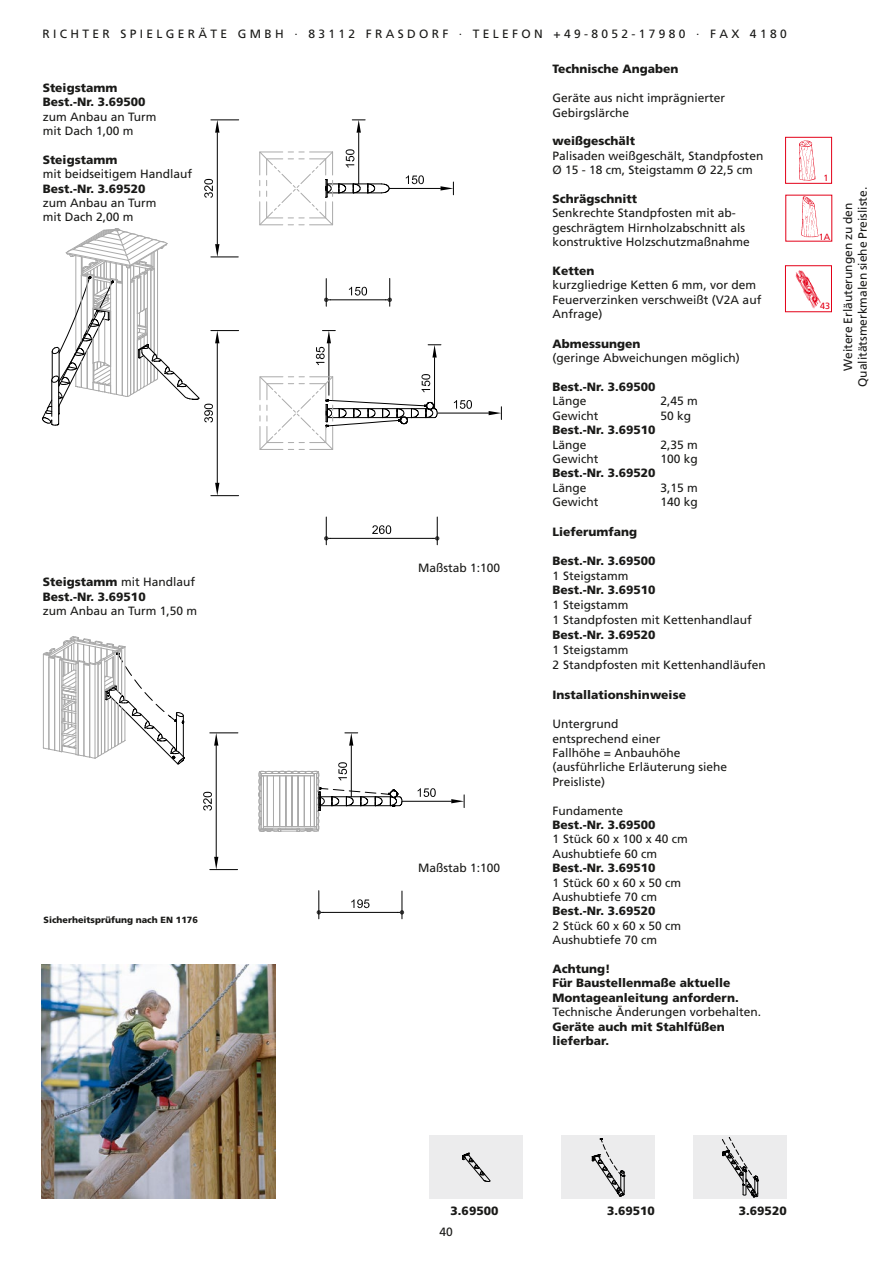
<style>
.page{position:relative;width:893px;height:1263px;background:#fff}
.page>*{position:absolute;margin:0;border:0;box-sizing:border-box;transform-origin:0 0}
.t1{font:12px/14.4px "Frutiger LT";color:#1a1a18}
.t2{font:900 12px/14.4px "Frutiger LT";color:#1a1a18}
.t3{font:12px "Frutiger LT";letter-spacing:.28em;color:#1a1a18}
.t4{font:900 9px "Frutiger LT";color:#1a1a18}
.t5{font:9px "Frutiger LT";color:#e30018}
.s1{font-weight:400}
</style>
<div class="page">
<img style="left:801px;top:196px;width:18px;height:42px">
<div style="left:785px;top:137px;width:47px;height:47px;border:1px solid #e30018"></div>
<img style="left:799px;top:140px;width:17px;height:41px">
<img style="left:785px;top:265px;width:47px;height:48px">
<img style="left:42px;top:964px;width:234px;height:234px">
<hr style="left:217px;top:133px;width:1px;height:111px;background:#000">
<svg style="left:211px;top:119px;width:28px;height:14px"></svg>
<svg style="left:204px;top:179px;width:9px;height:19px"></svg>
<hr style="left:358px;top:133px;width:1px;height:51px;background:#000">
<svg style="left:352px;top:119px;width:13px;height:14px"></svg>
<hr style="left:330px;top:299px;width:55px;height:1px;background:#000">
<svg style="left:324px;top:279px;width:6px;height:27px"></svg>
<svg style="left:385px;top:278px;width:7px;height:28px"></svg>
<svg style="left:349px;top:287px;width:18px;height:9px"></svg>
<hr style="left:389px;top:188px;width:51px;height:1px;background:#000">
<svg style="left:440px;top:182px;width:14px;height:13px"></svg>
<svg style="left:406px;top:175px;width:18px;height:9px"></svg>
<svg style="left:259px;top:149px;width:131px;height:77px"></svg>
<hr style="left:330px;top:538px;width:103px;height:1px;background:#000">
<svg style="left:324px;top:517px;width:6px;height:28px"></svg>
<svg style="left:433px;top:517px;width:6px;height:28px"></svg>
<svg style="left:372px;top:525px;width:19px;height:9px"></svg>
<hr style="left:217px;top:343px;width:1px;height:140px;background:#000">
<svg style="left:211px;top:483px;width:28px;height:13px"></svg>
<svg style="left:42px;top:228px;width:197px;height:198px"></svg>
<hr style="left:437px;top:413px;width:52px;height:1px;background:#000">
<svg style="left:489px;top:407px;width:13px;height:12px"></svg>
<svg style="left:259px;top:330px;width:213px;height:120px"></svg>
<svg style="left:42px;top:636px;width:143px;height:129px"></svg>
<hr style="left:216px;top:746px;width:1px;height:111px;background:#000">
<svg style="left:210px;top:732px;width:28px;height:14px"></svg>
<svg style="left:210px;top:857px;width:28px;height:13px"></svg>
<svg style="left:203px;top:792px;width:9px;height:18px"></svg>
<hr style="left:351px;top:746px;width:1px;height:51px;background:#000">
<svg style="left:345px;top:732px;width:13px;height:14px"></svg>
<hr style="left:402px;top:801px;width:49px;height:1px;background:#000">
<svg style="left:451px;top:795px;width:14px;height:13px"></svg>
<svg style="left:258px;top:762px;width:178px;height:70px"></svg>
<hr style="left:323px;top:912px;width:75px;height:1px;background:#000">
<svg style="left:317px;top:891px;width:6px;height:28px"></svg>
<svg style="left:398px;top:891px;width:6px;height:28px"></svg>
<svg style="left:351px;top:899px;width:18px;height:9px"></svg>
<div style="left:430px;top:1135px;width:93px;height:64px;background:#ececed"></div>
<div style="left:693px;top:1135px;width:94px;height:64px;background:#ececed"></div>
<div style="left:561px;top:1135px;width:94px;height:64px;background:#ececed"></div>
<svg style="left:462px;top:1153px;width:28px;height:29px"></svg>
<svg style="left:592px;top:1138px;width:33px;height:59px"></svg>
<svg style="left:722px;top:1137px;width:36px;height:61px"></svg>
<p class="t3" style="left:43px;top:27px;width:746px">RICHTER SPIELGERÄTE GMBH · 83112 FRASDORF · TELEFON +49-8052-17980 · FAX 4180</p>
<p class="t2" style="left:43px;top:80px;width:104px">Steigstamm<br>Best.-Nr. 3.69500</p>
<p class="t1" style="left:43px;top:109px;width:115px">zum Anbau an Turm mit Dach 1,00 m</p>
<p class="t2" style="left:43px;top:152px;width:76px">Steigstamm</p>
<p class="t1" style="left:43px;top:167px;width:151px">mit beidseitigem Handlauf</p>
<p class="t2" style="left:43px;top:181px;width:104px">Best.-Nr. 3.69520</p>
<p class="t1" style="left:43px;top:196px;width:115px">zum Anbau an Turm mit Dach 2,00 m</p>
<p class="t2" style="left:43px;top:575px;width:154px">Steigstamm <span class="s1">mit Handlauf<br></span>Best.-Nr. 3.69510</p>
<p class="t1" style="left:43px;top:604px;width:156px">zum Anbau an Turm 1,50 m</p>
<p class="t4" style="left:44px;top:915px;width:156px">Sicherheitsprüfung nach EN 1176</p>
<p class="t1" style="left:418px;top:560px;width:84px">Maßstab 1:100</p>
<p class="t1" style="left:418px;top:861px;width:84px">Maßstab 1:100</p>
<p class="t2" style="left:553px;top:61px;width:127px">Technische Angaben</p>
<p class="t1" style="left:553px;top:91px;width:174px">Geräte aus nicht imprägnierter<br>Gebirgslärche</p>
<p class="t2" style="left:553px;top:134px;width:84px">weißgeschält</p>
<p class="t1" style="left:553px;top:149px;width:212px">Palisaden weißgeschält, Standpfosten<br>Ø 15 - 18 cm, Steigstamm Ø 22,5 cm</p>
<p class="t2" style="left:553px;top:192px;width:86px">Schrägschnitt</p>
<p class="t1" style="left:553px;top:206px;width:199px">Senkrechte Standpfosten mit ab&shy;geschrägtem Hirnholzabschnitt als konstruktive Holzschutzmaßnahme</p>
<p class="t2" style="left:553px;top:264px;width:43px">Ketten</p>
<p class="t1" style="left:553px;top:278px;width:210px">kurzgliedrige Ketten 6 mm, vor dem<br>Feuerverzinken verschweißt (V2A auf<br>Anfrage)</p>
<p class="t2" style="left:553px;top:336px;width:90px">Abmessungen</p>
<p class="t1" style="left:553px;top:351px;width:189px">(geringe Abweichungen möglich)</p>
<p class="t2" style="left:553px;top:379px;width:104px">Best.-Nr. 3.69500</p>
<p class="t1" style="left:553px;top:394px;width:36px">Länge</p>
<p class="t1" style="left:661px;top:394px;width:39px">2,45 m</p>
<p class="t1" style="left:553px;top:408px;width:47px">Gewicht</p>
<p class="t1" style="left:661px;top:408px;width:32px">50 kg</p>
<p class="t2" style="left:553px;top:423px;width:104px">Best.-Nr. 3.69510</p>
<p class="t1" style="left:553px;top:437px;width:36px">Länge</p>
<p class="t1" style="left:661px;top:437px;width:39px">2,35 m</p>
<p class="t1" style="left:553px;top:452px;width:47px">Gewicht</p>
<p class="t1" style="left:661px;top:452px;width:39px">100 kg</p>
<p class="t2" style="left:553px;top:466px;width:104px">Best.-Nr. 3.69520</p>
<p class="t1" style="left:553px;top:480px;width:36px">Länge</p>
<p class="t1" style="left:661px;top:480px;width:39px">3,15 m</p>
<p class="t1" style="left:553px;top:495px;width:47px">Gewicht</p>
<p class="t1" style="left:661px;top:495px;width:39px">140 kg</p>
<p class="t2" style="left:553px;top:524px;width:86px">Lieferumfang</p>
<p class="t2" style="left:553px;top:553px;width:104px">Best.-Nr. 3.69500</p>
<p class="t1" style="left:553px;top:569px;width:77px">1 Steigstamm</p>
<p class="t2" style="left:553px;top:583px;width:104px">Best.-Nr. 3.69510</p>
<p class="t1" style="left:553px;top:598px;width:201px;line-height:15px">1 Steigstamm<br>1 Standpfosten mit Kettenhandlauf</p>
<p class="t2" style="left:553px;top:627px;width:104px">Best.-Nr. 3.69520</p>
<p class="t1" style="left:553px;top:642px;width:215px;line-height:15px">1 Steigstamm<br>2 Standpfosten mit Kettenhandläufen</p>
<p class="t2" style="left:553px;top:687px;width:135px">Installationshinweise</p>
<p class="t1" style="left:553px;top:717px;width:176px">Untergrund<br>entsprechend einer<br>Fallhöhe = Anbauhöhe (ausführliche Erläuterung siehe<br>Preisliste)</p>
<p class="t1" style="left:553px;top:803px;width:72px">Fundamente</p>
<p class="t2" style="left:553px;top:817px;width:104px">Best.-Nr. 3.69500</p>
<p class="t1" style="left:553px;top:832px;width:137px">1 Stück 60 x 100 x 40 cm<br>Aushubtiefe 60 cm</p>
<p class="t2" style="left:553px;top:861px;width:104px">Best.-Nr. 3.69510</p>
<p class="t1" style="left:553px;top:875px;width:130px">1 Stück 60 x 60 x 50 cm<br>Aushubtiefe 70 cm</p>
<p class="t2" style="left:553px;top:904px;width:104px">Best.-Nr. 3.69520</p>
<p class="t1" style="left:553px;top:918px;width:130px">2 Stück 60 x 60 x 50 cm<br>Aushubtiefe 70 cm</p>
<p class="t2" style="left:553px;top:961px;width:188px">Achtung!<br>Für Baustellenmaße aktuelle<br>Montageanleitung anfordern.</p>
<p class="t1" style="left:553px;top:1005px;width:210px">Technische Änderungen vorbehalten.</p>
<p class="t2" style="left:553px;top:1019px;width:174px">Geräte auch mit Stahlfüßen lieferbar.</p>
<p class="t5" style="left:824px;top:172px;width:7px">1</p>
<p class="t5" style="left:819px;top:231px;width:13px">1A</p>
<p class="t5" style="left:820px;top:301px;width:12px">43</p>
<p class="t1" style="left:841px;top:387px;width:202px;text-align:center;rotate:-90deg">Weitere Erläuterungen zu den<br>Qualitätsmerkmalen siehe Preisliste.</p>
<p class="t2" style="left:451px;top:1203px;width:49px">3.69500</p>
<p class="t1" style="left:439px;top:1225px;width:15px">40</p>
<p class="t2" style="left:607px;top:1203px;width:49px">3.69510</p>
<p class="t2" style="left:739px;top:1203px;width:49px">3.69520</p>
</div>
